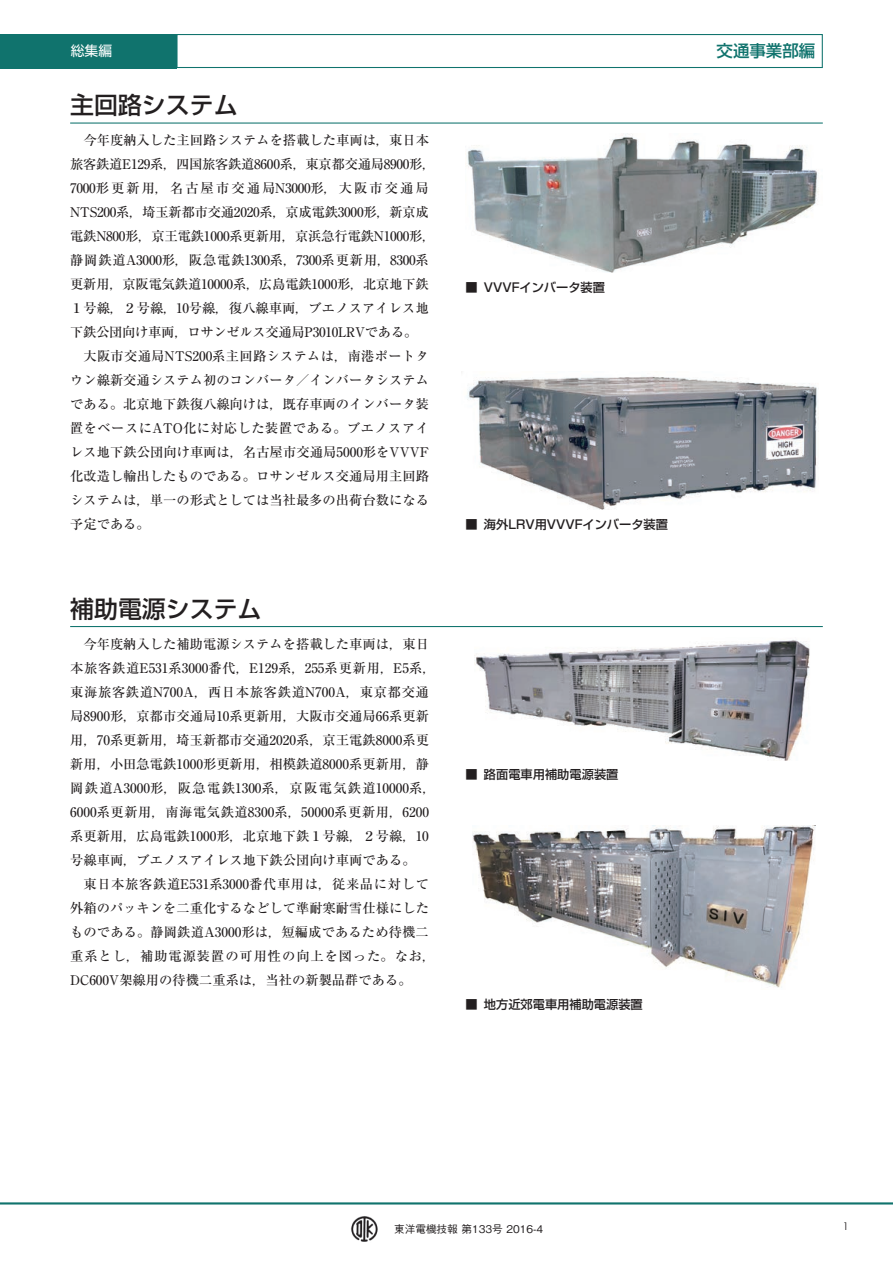
<style>
.page{position:relative;width:893px;height:1263px;background:#fff}
.page>*{position:absolute;margin:0;border:0;box-sizing:border-box;transform-origin:0 0}
.t1{font:500 23.85px "Shin Go Pro";color:#231f20}
.t2{font:500 16.5px "Shin Go Pro";color:#10736d}
.t3{font:13.8px "Shin Go Pro";color:#fff}
.t4{font:500 13.35px/24px "Ryumin Pro";color:#231f20}
.t5{font:500 13.35px/24px "Ryumin Pro";letter-spacing:-.02em;color:#231f20}
.t6{font:500 12.15px "Shin Go Pro";color:#231f20}
.t7{font:500 10.65px "Gothic BBB Pro";color:#231f20}
.t8{font:10.65px "Century Gothic";color:#231f20}
</style>
<div class="page">
<hr style="left:0;top:1202px;width:893px;height:2px;background:#10736d">
<div style="left:176px;top:34px;width:647px;height:34px;border:1px solid #10736d"></div>
<div style="left:0;top:34px;width:176px;height:34px;background:#10736d"></div>
<hr style="left:70px;top:123px;width:753px;height:1px;background:#10736d">
<hr style="left:70px;top:626px;width:753px;height:1px;background:#10736d">
<img style="left:467px;top:134px;width:352px;height:139px">
<img style="left:461px;top:372px;width:358px;height:138px">
<img style="left:475px;top:640px;width:335px;height:120px">
<img style="left:473px;top:825px;width:343px;height:163px">
<img style="left:351px;top:1216px;width:27px;height:26px">
<p class="t3" style="left:71px;top:40px;width:43px">総集編</p>
<p class="t2" style="left:716px;top:37px;width:100px">交通事業部編</p>
<h1 class="t1" style="left:70px;top:86px;width:169px">主回路システム</h1>
<p class="t5" style="left:70px;top:128px;width:367px;text-indent:13px">今年度納入した主回路システムを搭載した車両は，東日本旅客鉄道E129系，四国旅客鉄道8600系，東京都交通局8900形，7000形更新用，名古屋市交通局N3000形，大阪市交通局NTS200系，埼玉新都市交通2020系，京成電鉄3000形，新京成電鉄N800形，京王電鉄1000系更新用，京浜急行電鉄N1000形，静岡鉄道A3000形，阪急電鉄1300系，7300系更新用，8300系更新用，京阪電気鉄道10000系，広島電鉄1000形，北京地下鉄１号線，２号線，10号線，復八線車両，ブエノスアイレス地下鉄公団向け車両，ロサンゼルス交通局P3010LRVである。</p>
<p class="t4" style="left:70px;top:343px;width:360px;text-align:justify;text-indent:13px">大阪市交通局NTS200系主回路システムは，南港ポートタウン線新交通システム初のコンバータ／インバータシステムである。北京地下鉄復八線向けは，既存車両のインバータ装置をベースにATO化に対応した装置である。ブエノスアイレス地下鉄公団向け車両は，名古屋市交通局5000形をVVVF化改造し輸出したものである。ロサンゼルス交通局用主回路システムは，単一の形式としては当社最多の出荷台数になる予定である。</p>
<h1 class="t1" style="left:70px;top:589px;width:193px">補助電源システム</h1>
<p class="t4" style="left:70px;top:631px;width:367px;text-indent:13px">今年度納入した補助電源システムを搭載した車両は，東日本旅客鉄道E531系3000番代，E129系，255系更新用，E5系，東海旅客鉄道N700A，西日本旅客鉄道N700A，東京都交通局8900形，京都市交通局10系更新用，大阪市交通局66系更新用，70系更新用，埼玉新都市交通2020系，京王電鉄8000系更新用，小田急電鉄1000形更新用，相模鉄道8000系更新用，静岡鉄道A3000形，阪急電鉄1300系，京阪電気鉄道10000系，6000系更新用，南海電気鉄道8300系，50000系更新用，6200系更新用，広島電鉄1000形，北京地下鉄１号線，２号線，10号線車両，ブエノスアイレス地下鉄公団向け車両である。</p>
<p class="t4" style="left:70px;top:871px;width:367px;text-indent:13px">東日本旅客鉄道E531系3000番代車用は，従来品に対して外箱のパッキンを二重化するなどして準耐寒耐雪仕様にしたものである。静岡鉄道A3000形は，短編成であるため待機二重系とし，補助電源装置の可用性の向上を図った。なお，<br>DC600V架線用の待機二重系は，当社の新製品群である。</p>
<p class="t6" style="left:466px;top:277px;width:141px">■ VVVFインバータ装置</p>
<p class="t6" style="left:466px;top:514px;width:204px">■ 海外LRV用VVVFインバータ装置</p>
<p class="t6" style="left:466px;top:765px;width:154px">■ 路面電車用補助電源装置</p>
<p class="t6" style="left:466px;top:994px;width:179px">■ 地方近郊電車用補助電源装置</p>
<p class="t7" style="left:394px;top:1220px;width:151px">東洋電機技報 第133号 2016-4</p>
<p class="t8" style="left:843px;top:1219px;width:7px">1</p>
</div>
